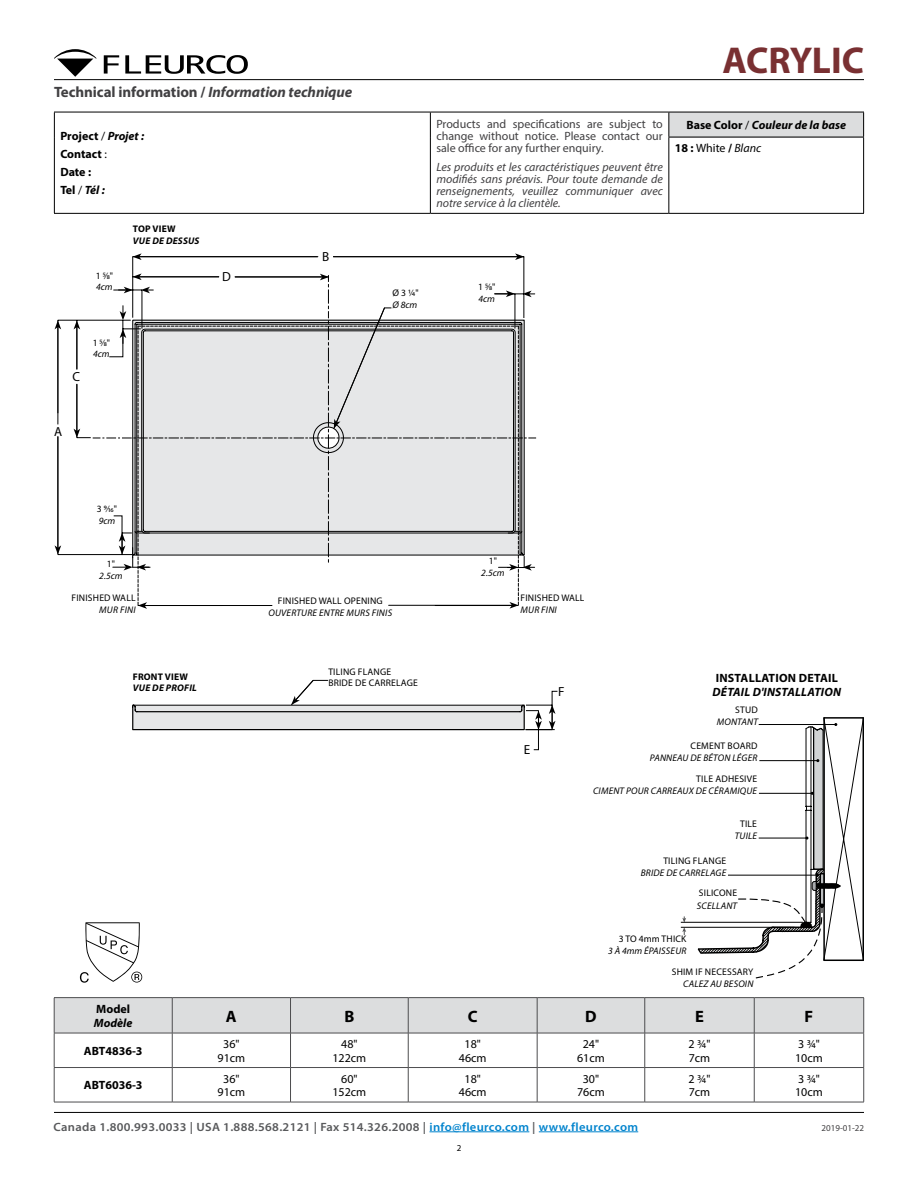
<style>
.page{position:relative;width:918px;height:1188px;background:#fff}
.page>*{position:absolute;margin:0;border:0;box-sizing:border-box;transform-origin:0 0}
.t1{font:700 37.5px "Myriad Pro";letter-spacing:-.01em;color:#793032}
.t2{font:700 16.5px "Myriad Pro";color:#000}
.t3{font:700 15px "Myriad Pro";letter-spacing:-.005em;color:#414042}
.t4{font:13.2px "Myriad Pro";color:#000}
.t5{font:italic 12px/12px "Myriad Pro";color:#414042;text-align:justify}
.t6{font:12px/12px "Myriad Pro";color:#414042;text-align:justify}
.t7{font:12px/13.5px "Myriad Pro";color:#000;text-align:center}
.t8{font:600 12px "Myriad Pro";letter-spacing:.025em;color:#58595b;scale:1.05 1}
.t9{font:700 12px/18px "Myriad Pro";color:#000}
.t10{font:italic 700 12px/23px "Myriad Pro";color:#000}
.t11{font:italic 700 12px "Myriad Pro";letter-spacing:.02em;color:#000}
.t12{font:700 12px "Myriad Pro";letter-spacing:.02em;color:#000}
.t13{font:9.6px/11.6px "Myriad Pro";letter-spacing:.02em;color:#000}
.t14{font:italic 9.6px "Myriad Pro";letter-spacing:.02em;color:#000}
.t15{font:italic 700 9.6px "Myriad Pro";letter-spacing:.02em;color:#000}
.t16{font:700 9.6px "Myriad Pro";letter-spacing:.02em;color:#000}
.t17{font:9px "Myriad Pro";color:#414042}
.t18{font:9px "Myriad Pro";color:#000}
.s1{font-style:italic}
.s2{font-weight:400}
.s3{font-style:normal}
.s4{font-weight:400;font-style:normal}
.s5{color:#0083cd}
</style>
<div class="page">
<hr style="left:54px;top:79px;width:810px;height:1px;background:#000">
<svg style="left:104px;top:55px;width:15px;height:19px"></svg>
<svg style="left:125px;top:55px;width:123px;height:19px"></svg>
<svg style="left:54px;top:49px;width:42px;height:28px"></svg>
<svg style="left:57px;top:256px;width:468px;height:299px"></svg>
<hr style="left:139px;top:256px;width:179px;height:1px;background:#000">
<svg style="left:132px;top:253px;width:10px;height:7px"></svg>
<hr style="left:334px;top:256px;width:184px;height:1px;background:#000">
<svg style="left:515px;top:253px;width:9px;height:7px"></svg>
<hr style="left:77px;top:327px;width:1px;height:42px;background:#000">
<svg style="left:74px;top:320px;width:6px;height:9px"></svg>
<hr style="left:58px;top:327px;width:1px;height:97px;background:#000">
<svg style="left:55px;top:320px;width:6px;height:9px"></svg>
<hr style="left:77px;top:384px;width:1px;height:47px;background:#000">
<svg style="left:74px;top:429px;width:6px;height:9px"></svg>
<hr style="left:58px;top:437px;width:1px;height:111px;background:#000">
<svg style="left:55px;top:545px;width:6px;height:10px"></svg>
<div style="left:669px;top:112px;width:195px;height:25px;background:#dcddde"></div>
<hr style="left:54px;top:112px;width:376px;height:1px;background:#000">
<svg style="left:54px;top:112px;width:1px;height:25px"></svg>
<hr style="left:430px;top:112px;width:239px;height:1px;background:#000">
<svg style="left:430px;top:112px;width:1px;height:25px"></svg>
<hr style="left:669px;top:112px;width:195px;height:1px;background:#000">
<svg style="left:668px;top:112px;width:1px;height:25px"></svg>
<svg style="left:863px;top:112px;width:1px;height:25px"></svg>
<hr style="left:54px;top:137px;width:1px;height:76px;background:#000">
<hr style="left:430px;top:137px;width:1px;height:76px;background:#000">
<hr style="left:668px;top:137px;width:196px;height:1px;background:#000">
<hr style="left:668px;top:137px;width:1px;height:76px;background:#000">
<hr style="left:863px;top:137px;width:1px;height:76px;background:#000">
<hr style="left:54px;top:213px;width:376px;height:1px;background:#000">
<hr style="left:430px;top:213px;width:239px;height:1px;background:#000">
<hr style="left:669px;top:213px;width:195px;height:1px;background:#000">
<svg style="left:54px;top:680px;width:810px;height:453px"></svg>
<hr style="left:681px;top:922px;width:122px;height:1px;background:#000101">
<hr style="left:681px;top:927px;width:114px;height:1px;background:#000101">
<svg style="left:113px;top:273px;width:423px;height:336px"></svg>
<h3 class="t3" style="left:54px;top:82px;width:300px">Technical information / <span class="s1">Information technique</span></h3>
<p class="t9" style="left:60px;top:127px;width:85px">Project <span class="s2">/</span> <span class="s1">Projet :<br></span>Contact <span class="s2">:<br></span>Date :<br>Tel <span class="s2">/</span> <span class="s1">Tél :</span></p>
<p class="t16" style="left:133px;top:223px;width:44px">TOP VIEW</p>
<p class="t15" style="left:133px;top:234px;width:68px">VUE DE DESSUS</p>
<h3 class="t4" style="left:322px;top:249px;width:9px">B</h3>
<p class="t6" style="left:436px;top:118px;width:228px">Products and specifications are subject to change without notice. Please contact our sale office for any further enquiry.</p>
<p class="t5" style="left:436px;top:160px;width:228px">Les produits et les caractéristiques peuvent être modifiés sans préavis. Pour toute demande de renseignements, veuillez communiquer avec notre service à la clientèle.</p>
<h3 class="t4" style="left:222px;top:268px;width:10px">D</h3>
<p class="t13" style="left:96px;top:270px;width:19px">1 5/8"</p>
<p class="t14" style="left:96px;top:281px;width:18px">4cm</p>
<p class="t13" style="left:478px;top:281px;width:19px">1 5/8"</p>
<p class="t14" style="left:479px;top:293px;width:18px">4cm</p>
<p class="t13" style="left:393px;top:287px;width:28px">Ø 3 1/4"</p>
<p class="t14" style="left:393px;top:299px;width:26px">Ø 8cm</p>
<h3 class="t4" style="left:73px;top:369px;width:9px">C</h3>
<p class="t13" style="left:93px;top:337px;width:19px">1 5/8"</p>
<p class="t14" style="left:93px;top:348px;width:18px">4cm</p>
<h1 class="t1" style="left:722px;top:36px;width:143px">ACRYLIC</h1>
<p class="t10" style="left:675px;top:113px;width:173px;text-indent:12px"><span class="s3">Base Color</span> <span class="s4">/</span> Couleur de la base<br><span class="s3">18 :</span> <span class="s4">White</span> <span class="s3">/</span> <span class="s2">Blanc</span></p>
<h3 class="t4" style="left:54px;top:423px;width:10px">A</h3>
<p class="t13" style="left:97px;top:503px;width:22px">3 9/16"</p>
<p class="t14" style="left:99px;top:515px;width:18px">9cm</p>
<p class="t13" style="left:107px;top:558px;width:10px">1"</p>
<p class="t14" style="left:99px;top:570px;width:25px">2.5cm</p>
<p class="t13" style="left:72px;top:592px;width:66px">FINISHED WALL</p>
<p class="t14" style="left:99px;top:604px;width:38px">MUR FINI</p>
<p class="t13" style="left:278px;top:595px;width:106px">FINISHED WALL OPENING</p>
<p class="t14" style="left:269px;top:607px;width:125px">OUVERTURE ENTRE MURS FINIS</p>
<p class="t13" style="left:489px;top:555px;width:10px">1"</p>
<p class="t14" style="left:481px;top:567px;width:25px">2.5cm</p>
<p class="t13" style="left:521px;top:592px;width:66px">FINISHED WALL</p>
<p class="t14" style="left:521px;top:604px;width:38px">MUR FINI</p>
<p class="t13" style="left:328px;top:665px;width:91px">TILING FLANGE<br>BRIDE DE CARRELAGE</p>
<p class="t16" style="left:133px;top:670px;width:57px">FRONT VIEW</p>
<p class="t15" style="left:133px;top:682px;width:66px">VUE DE PROFIL</p>
<h3 class="t4" style="left:558px;top:684px;width:8px">F</h3>
<h3 class="t4" style="left:524px;top:742px;width:8px">E</h3>
<p class="t12" style="left:716px;top:670px;width:124px">INSTALLATION DETAIL</p>
<p class="t11" style="left:713px;top:684px;width:130px">DÉTAIL D'INSTALLATION</p>
<p class="t13" style="left:735px;top:704px;width:24px">STUD</p>
<p class="t14" style="left:717px;top:716px;width:43px">MONTANT</p>
<p class="t13" style="left:691px;top:740px;width:68px">CEMENT BOARD</p>
<p class="t14" style="left:650px;top:752px;width:109px">PANNEAU DE BÉTON LÉGER</p>
<p class="t13" style="left:696px;top:773px;width:62px">TILE ADHESIVE</p>
<p class="t14" style="left:593px;top:785px;width:166px">CIMENT POUR CARREAUX DE CÉRAMIQUE</p>
<p class="t13" style="left:740px;top:818px;width:18px">TILE</p>
<p class="t14" style="left:735px;top:829px;width:24px">TUILE</p>
<p class="t13" style="left:663px;top:855px;width:64px">TILING FLANGE</p>
<p class="t14" style="left:641px;top:867px;width:87px">BRIDE DE CARRELAGE</p>
<p class="t13" style="left:699px;top:887px;width:40px">SILICONE</p>
<p class="t14" style="left:697px;top:900px;width:42px">SCELLANT</p>
<p class="t13" style="left:619px;top:933px;width:69px">3 TO 4mm THICK</p>
<p class="t14" style="left:608px;top:945px;width:80px">3 À 4mm ÉPAISSEUR</p>
<p class="t13" style="left:672px;top:966px;width:83px">SHIM IF NECESSARY</p>
<p class="t14" style="left:683px;top:978px;width:72px">CALEZ AU BESOIN</p>
<p class="t9" style="left:96px;top:999px;width:35px">Model</p>
<p class="t10" style="left:94px;top:1011px;width:40px">Modèle</p>
<h2 class="t2" style="left:226px;top:1005px;width:12px">A</h2>
<h2 class="t2" style="left:344px;top:1005px;width:11px">B</h2>
<h2 class="t2" style="left:468px;top:1005px;width:11px">C</h2>
<h2 class="t2" style="left:585px;top:1005px;width:13px">D</h2>
<h2 class="t2" style="left:695px;top:1005px;width:10px">E</h2>
<h2 class="t2" style="left:805px;top:1005px;width:10px">F</h2>
<p class="t9" style="left:84px;top:1041px;width:60px">ABT4836-3</p>
<p class="t7" style="left:218px;top:1037px;width:29px">36"<br>91cm</p>
<p class="t7" style="left:332px;top:1037px;width:35px">48"<br>122cm</p>
<p class="t7" style="left:459px;top:1037px;width:29px">18"<br>46cm</p>
<p class="t7" style="left:577px;top:1037px;width:29px">24"<br>61cm</p>
<p class="t7" style="left:689px;top:1037px;width:23px;text-align:left">2 3/4"<br>7cm</p>
<p class="t7" style="left:795px;top:1037px;width:29px;text-align:left">3 3/4"<br>10cm</p>
<p class="t9" style="left:84px;top:1076px;width:60px">ABT6036-3</p>
<p class="t7" style="left:218px;top:1072px;width:29px">36"<br>91cm</p>
<p class="t7" style="left:332px;top:1072px;width:35px">60"<br>152cm</p>
<p class="t7" style="left:459px;top:1072px;width:29px">18"<br>46cm</p>
<p class="t7" style="left:577px;top:1072px;width:29px">30"<br>76cm</p>
<p class="t7" style="left:689px;top:1072px;width:23px;text-align:left">2 3/4"<br>7cm</p>
<p class="t7" style="left:795px;top:1072px;width:29px;text-align:left">3 3/4"<br>10cm</p>
<p class="t8" style="left:54px;top:1119px;width:558px">Canada 1.800.993.0033 | USA 1.888.568.2121 | Fax 514.326.2008 | <span class="s5">info@fleurco.com</span> | <span class="s5">www.fleurco.com</span></p>
<p class="t17" style="left:822px;top:1122px;width:44px">2019-01-22</p>
<p class="t18" style="left:457px;top:1142px;width:6px">2</p>
</div>
